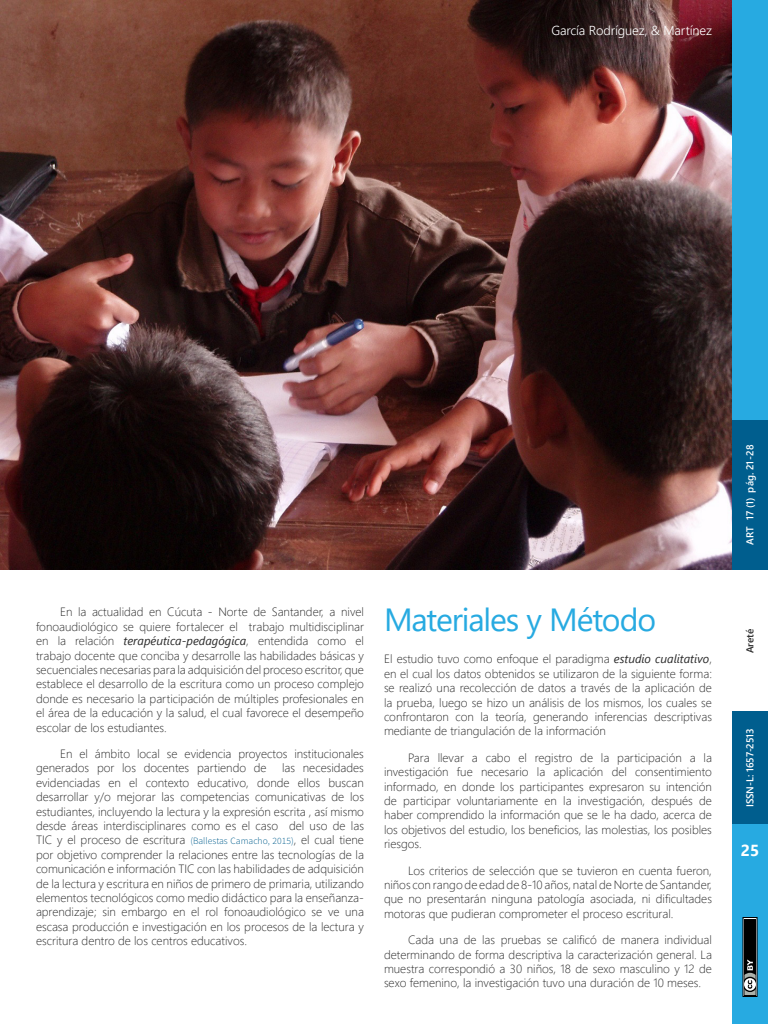
<style>
.page{position:relative;width:768px;height:1024px;background:#fff}
.page>*{position:absolute;margin:0;border:0;box-sizing:border-box;transform-origin:0 0}
.Heading_1{font:32px "Segoe UI";letter-spacing:-.035em;color:#27aae1}
.PageNumber{font:700 16px "Segoe UI";color:#fff}
.OffMargenInfo_TopAut{font:300 13px "Segoe UI";letter-spacing:-.01em;color:#fff}
.Normal_Primero{font:300 12px/14.4px "Segoe UI";color:#2a2a2a;text-align:justify}
.OffMarginInfo{font:600 10px "Segoe UI";letter-spacing:-.015em;color:#fff}
.OffMarginInfo-2{font:600 10px "Segoe UI";letter-spacing:.005em;color:#2a2a2a}
.s1{font-weight:400;font-style:italic}
.s2{font-family:"Source Sans Pro";font-size:9.6px;color:#005e8e}
</style>
<div class="page">
<img style="left:0;top:0;width:732px;height:570px">
<div style="left:732px;top:712px;width:36px;height:312px;background:#27aae1"></div>
<div style="left:732px;top:0;width:36px;height:570px;background:#27aae1"></div>
<div style="left:744px;top:919px;width:12px;height:76px;background:#000"></div>
<svg style="left:742px;top:959px;width:14px;height:38px"></svg>
<div style="left:732px;top:712px;width:36px;height:112px;background:#005e8e"></div>
<div style="left:732px;top:420px;width:36px;height:150px;background:#005e8e"></div>
<p class="OffMargenInfo_TopAut" style="left:551px;top:19px;width:162px">García Rodríguez, &amp; Martínez</p>
<p class="Normal_Primero" style="left:36px;top:604px;width:330px;text-indent:24px">En la actualidad en Cúcuta - Norte de Santander, a nivel fonoaudiológico se quiere fortalecer el trabajo multidisciplinar en la relación <span class="s1">terapéutica-pedagógica</span>, entendida como el trabajo docente que conciba y desarrolle las habilidades básicas y secuenciales necesarias para la adquisición del proceso escritor, que establece el desarrollo de la escritura como un proceso complejo donde es necesario la participación de múltiples profesionales en el área de la educación y la salud, el cual favorece el desempeño escolar de los estudiantes.</p>
<p class="Normal_Primero" style="left:36px;top:745px;width:329px;text-indent:24px">En el ámbito local se evidencia proyectos institucionales generados por los docentes partiendo de</p>
<p class="Normal_Primero" style="left:36px;top:760px;width:329px;text-indent:246px">las necesidades evidenciadas en el contexto educativo, donde ellos buscan desarrollar y/o mejorar las competencias comunicativas de los estudiantes, incluyendo la lectura y la expresión escrita , así mismo desde áreas interdisciplinares como es el caso del uso de las TIC y el proceso de escritura <span class="s2">(Ballestas Camacho, 2015)</span>, el cual tiene por objetivo comprender la relaciones entre las tecnologías de la comunicación e información TIC con las habilidades de adquisición de la lectura y escritura en niños de primero de primaria, utilizando elementos tecnológicos como medio didáctico para la enseñanza&shy;aprendizaje; sin embargo en el rol fonoaudiológico se ve una escasa producción e investigación en los procesos de la lectura y escritura dentro de los centros educativos.</p>
<p class="Heading_1" style="left:384px;top:589px;width:274px">Materiales y Método</p>
<p class="Normal_Primero" style="left:384px;top:651px;width:330px">El estudio tuvo como enfoque el paradigma <span class="s1">estudio cualitativo</span>, en el cual los datos obtenidos se utilizaron de la siguiente forma: se realizó una recolección de datos a través de la aplicación de la prueba, luego se hizo un análisis de los mismos, los cuales se confrontaron con la teoría, generando inferencias descriptivas mediante de triangulación de la información</p>
<p class="Normal_Primero" style="left:384px;top:749px;width:330px;text-indent:24px">Para llevar a cabo el registro de la participación a la investigación fue necesario la aplicación del consentimiento informado, en donde los participantes expresaron su intención de participar voluntariamente en la investigación, después de haber comprendido la información que se le ha dado, acerca de los objetivos del estudio, los beneficios, las molestias, los posibles riesgos.</p>
<p class="Normal_Primero" style="left:384px;top:862px;width:329px;text-indent:24px">Los criterios de selección que se tuvieron en cuenta fueron, niños con rango de edad de 8-10 años, natal de Norte de Santander, que no presentarán ninguna patología asociada, ni dificultades motoras que pudieran comprometer el proceso escritural.</p>
<p class="Normal_Primero" style="left:384px;top:932px;width:330px;text-indent:24px">Cada una de las pruebas se calificó de manera individual determinando de forma descriptiva la caracterización general. La muestra correspondió a 30 niños, 18 de sexo masculino y 12 de sexo femenino, la investigación tuvo una duración de 10 meses.</p>
<p class="OffMarginInfo" style="left:741px;top:545px;width:102px;rotate:-90deg">ART 17 (1) pág. 21 -28</p>
<p class="OffMarginInfo-2" style="left:741px;top:653px;width:26px;rotate:-90deg">Areté</p>
<p class="OffMarginInfo" style="left:741px;top:807px;width:80px;rotate:-90deg">ISSN-L: 1657-2513</p>
<p class="PageNumber" style="left:741px;top:836px;width:20px">25</p>
</div>
